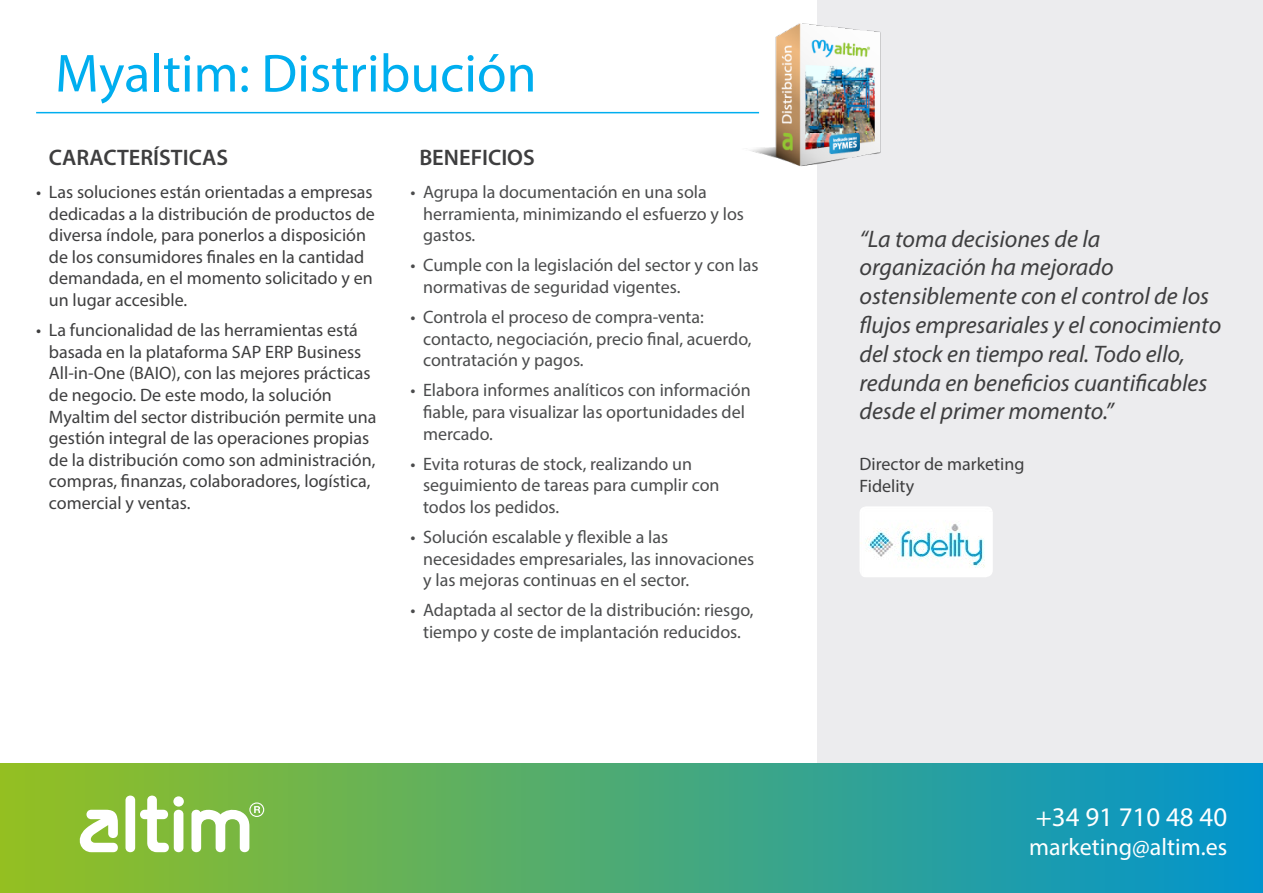
<style>
.page{position:relative;width:1263px;height:893px;background:#fff}
.page>*{position:absolute;margin:0;border:0;box-sizing:border-box;transform-origin:0 0}
.t1{font:54px "Myriad Pro";color:#00aeef}
.t2{font:27px "Myriad Pro";color:#fff}
.t3{font:italic 24px/28.8px "Myriad Pro";color:#3e3e3f}
.t4{font:24px "Myriad Pro";color:#fff}
.t5{font:600 22.5px "Myriad Pro";color:#3e3e3f}
.t6{font:18px/21.6px "Myriad Pro";color:#4b4c4d}
.t7{font:18px/21.6px "Myriad Pro";color:#3e3e3f}
</style>
<div class="page">
<div style="left:817px;top:0;width:446px;height:893px;background:#ececee"></div>
<hr style="left:36px;top:112px;width:723px;height:1px;background:#00aeef">
<img style="left:740px;top:23px;width:141px;height:144px">
<img style="left:860px;top:506px;width:133px;height:71px">
<div style="left:0;top:763px;width:1263px;height:130px;background:linear-gradient(to right,#94bf21,#0194cd)"></div>
<svg style="left:74px;top:796px;width:227px;height:56px"></svg>
<p class="t1" style="left:55px;top:40px;width:483px">Myaltim: Distribución</p>
<p class="t5" style="left:49px;top:143px;width:181px">CARACTERÍSTICAS</p>
<p class="t5" style="left:419px;top:143px;width:117px">BENEFICIOS</p>
<p class="t7" style="left:49px;top:181px;width:328px;text-indent:-13px">• Las soluciones están orientadas a empresas dedicadas a la distribución de productos de diversa índole, para ponerlos a disposición de los consumidores finales en la cantidad demandada, en el momento solicitado y en un lugar accesible.</p>
<p class="t7" style="left:49px;top:319px;width:329px;text-indent:-13px">• La funcionalidad de las herramientas está basada en la plataforma SAP ERP Business All-in-One (BAIO), con las mejores prácticas de negocio. De este modo, la solución Myaltim del sector distribución permite una gestión integral de las operaciones propias de la distribución como son administración, compras, finanzas, colaboradores, logística, comercial y ventas.</p>
<p class="t6" style="left:423px;top:181px;width:322px;text-indent:-13px">• Agrupa la documentación en una sola herramienta, minimizando el esfuerzo y los gastos.</p>
<p class="t6" style="left:423px;top:254px;width:337px;text-indent:-13px">• Cumple con la legislación del sector y con las normativas de seguridad vigentes.</p>
<p class="t6" style="left:423px;top:306px;width:330px;text-indent:-13px">• Controla el proceso de compra-venta: contacto, negociación, precio final, acuerdo, contratación y pagos.</p>
<p class="t6" style="left:423px;top:379px;width:329px;text-indent:-13px">• Elabora informes analíticos con información fiable, para visualizar las oportunidades del mercado.</p>
<p class="t6" style="left:423px;top:452px;width:298px;text-indent:-13px">• Evita roturas de stock, realizando un seguimiento de tareas para cumplir con todos los pedidos.</p>
<p class="t6" style="left:423px;top:526px;width:333px;text-indent:-13px">• Solución escalable y flexible a las necesidades empresariales, las innovaciones y las mejoras continuas en el sector.</p>
<p class="t6" style="left:410px;top:599px;width:345px;text-align:center">• Adaptada al sector de la distribución: riesgo, tiempo y coste de implantación reducidos.</p>
<p class="t3" style="left:859px;top:224px;width:363px">“La toma decisiones de la organización ha mejorado ostensiblemente con el control de los flujos empresariales y el conocimiento del stock en tiempo real. Todo ello, redunda en beneficios cuantificables desde el primer momento.”</p>
<p class="t7" style="left:859px;top:453px;width:166px">Director de marketing</p>
<p class="t7" style="left:859px;top:475px;width:56px">Fidelity</p>
<p class="t2" style="left:1029px;top:792px;width:193px">+34 91 710 48 40</p>
<p class="t4" style="left:1022px;top:824px;width:200px">marketing@altim.es</p>
<p class="t2" style="left:1036px;top:800px;width:193px">+34 91 710 48 40</p>
<p class="t4" style="left:1029px;top:832px;width:200px">marketing@altim.es</p>
</div>
